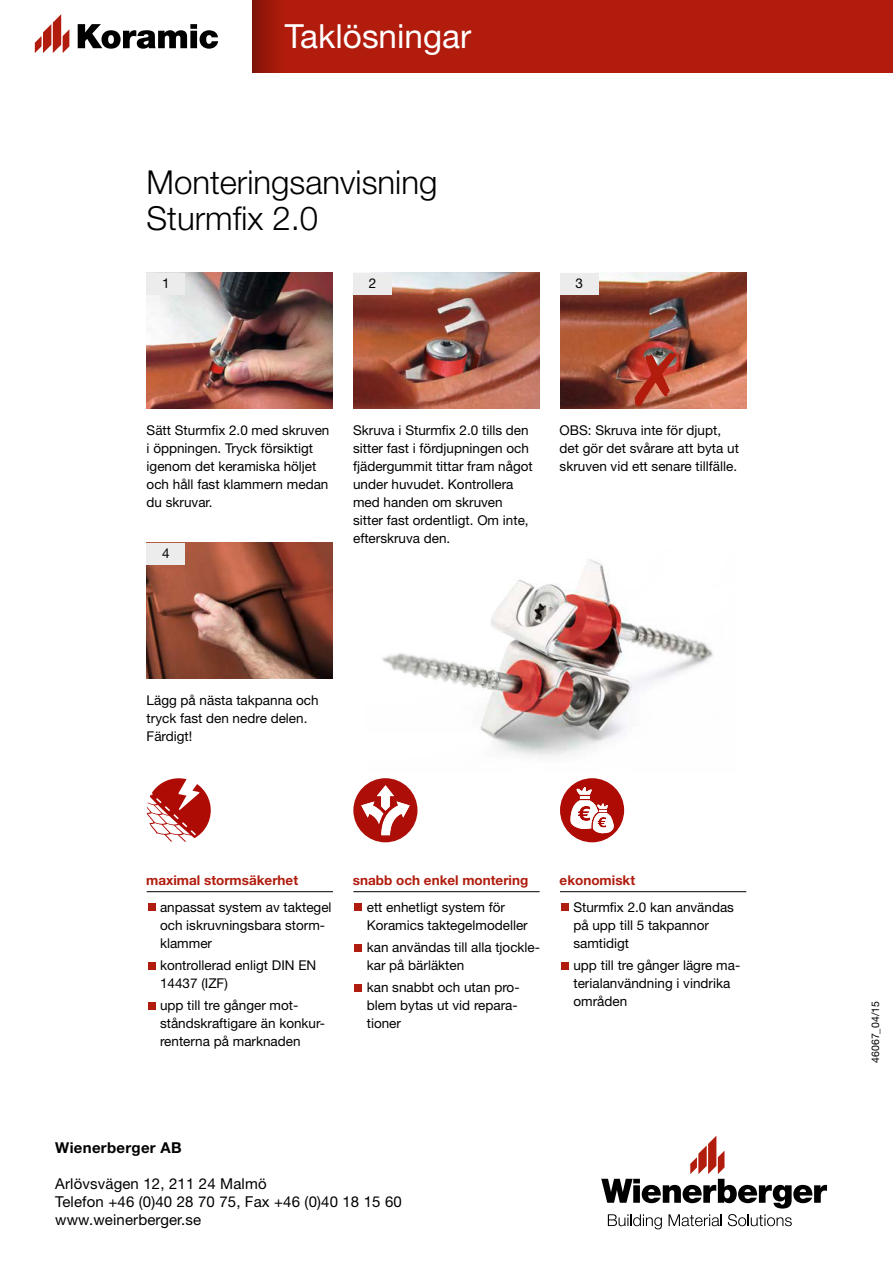
<style>
.page{position:relative;width:893px;height:1263px;background:#fff}
.page>*{position:absolute;margin:0;border:0;box-sizing:border-box;transform-origin:0 0}
.t1{font:33.3px "Helvetica Neue LT Std";color:#fff}
.t2{font:300 33px "Helvetica Neue LT Std";color:#000}
.t3{font:15px/18px "Helvetica Neue LT Std";letter-spacing:.01em;color:#000}
.t4{font:700 15px "Helvetica Neue LT Std";letter-spacing:.02em;color:#000}
.t5{font:13.5px/18px "Helvetica Neue LT Std";color:#000}
.t6{font:700 13.5px "Helvetica Neue LT Std";color:#b01c0d}
.t7{font:13.5px "Helvetica Neue LT Pro";color:#000}
.t8{font:10.5px "Helvetica Neue LT Pro";letter-spacing:.02em;color:#000}
</style>
<div class="page">
<img style="left:382px;top:559px;width:331px;height:198px">
<div style="left:253px;top:0;width:640px;height:72px;background:#b11c0c"></div>
<svg style="left:35px;top:14px;width:34px;height:39px"></svg>
<svg style="left:78px;top:24px;width:140px;height:25px"></svg>
<svg style="left:253px;top:0;width:24px;height:72px"></svg>
<svg style="left:608px;top:1214px;width:54px;height:15px"></svg>
<svg style="left:669px;top:1214px;width:53px;height:12px"></svg>
<svg style="left:728px;top:1214px;width:64px;height:12px"></svg>
<svg style="left:601px;top:1135px;width:226px;height:73px"></svg>
<img style="left:147px;top:273px;width:186px;height:135px">
<img style="left:147px;top:543px;width:186px;height:135px">
<div style="left:147px;top:273px;width:38px;height:21px;background:#ececec"></div>
<div style="left:147px;top:543px;width:38px;height:21px;background:#ececec"></div>
<img style="left:560px;top:273px;width:186px;height:135px">
<div style="left:560px;top:273px;width:38px;height:21px;background:#ececec"></div>
<img style="left:353px;top:273px;width:187px;height:135px">
<div style="left:353px;top:273px;width:39px;height:21px;background:#ececec"></div>
<hr style="left:353px;top:891px;width:187px;height:1px;background:#000">
<svg style="left:353px;top:778px;width:64px;height:64px"></svg>
<hr style="left:147px;top:891px;width:186px;height:1px;background:#000">
<hr style="left:560px;top:891px;width:186px;height:1px;background:#000">
<svg style="left:147px;top:778px;width:64px;height:64px"></svg>
<svg style="left:560px;top:778px;width:64px;height:64px"></svg>
<div style="left:148px;top:903px;width:8px;height:8px;background:#b01c0d"></div>
<div style="left:148px;top:962px;width:8px;height:7px;background:#b01c0d"></div>
<div style="left:148px;top:1002px;width:8px;height:8px;background:#b01c0d"></div>
<div style="left:355px;top:903px;width:7px;height:8px;background:#b01c0d"></div>
<div style="left:355px;top:944px;width:7px;height:7px;background:#b01c0d"></div>
<div style="left:355px;top:984px;width:7px;height:8px;background:#b01c0d"></div>
<div style="left:561px;top:903px;width:8px;height:8px;background:#b01c0d"></div>
<div style="left:561px;top:962px;width:8px;height:7px;background:#b01c0d"></div>
<img style="left:634px;top:352px;width:42px;height:54px">
<p class="t1" style="left:285px;top:16px;width:188px">Taklösningar</p>
<p class="t2" style="left:147px;top:162px;width:292px">Monteringsanvisning</p>
<p class="t2" style="left:147px;top:198px;width:173px">Sturmfix 2.0</p>
<p class="t7" style="left:162px;top:275px;width:9px">1</p>
<p class="t5" style="left:369px;top:274px;width:9px">2</p>
<p class="t7" style="left:575px;top:275px;width:9px">3</p>
<p class="t5" style="left:147px;top:421px;width:184px">Sätt Sturmfix 2.0 med skruven i öppningen. Tryck försiktigt igenom det keramiska höljet och håll fast klammern medan du skruvar.</p>
<p class="t7" style="left:162px;top:545px;width:9px">4</p>
<p class="t5" style="left:353px;top:421px;width:181px">Skruva i Sturmfix 2.0 tills den sitter fast i fördjupningen och fjädergummit tittar fram något under huvudet. Kontrollera med handen om skruven sitter fast ordentligt. Om inte, efterskruva den.</p>
<p class="t5" style="left:560px;top:421px;width:181px">OBS: Skruva inte för djupt, det gör det svårare att byta ut skruven vid ett senare tillfälle.</p>
<p class="t5" style="left:147px;top:691px;width:174px">Lägg på nästa takpanna och tryck fast den nedre delen.<br>Färdigt!</p>
<p class="t6" style="left:146px;top:872px;width:153px">maximal stormsäkerhet</p>
<p class="t6" style="left:353px;top:872px;width:177px">snabb och enkel montering</p>
<p class="t6" style="left:560px;top:872px;width:77px">ekonomiskt</p>
<p class="t5" style="left:160px;top:898px;width:173px">anpassat system av taktegel och iskruvningsbara storm&shy;klammer</p>
<p class="t5" style="left:160px;top:956px;width:158px">kontrollerad enligt DIN EN<br>14437 (IZF)</p>
<p class="t5" style="left:160px;top:996px;width:167px">upp till tre gånger mot&shy;ståndskraftigare än konkur&shy;renterna på marknaden</p>
<p class="t5" style="left:573px;top:898px;width:162px">Sturmfix 2.0 kan användas på upp till 5 takpannor samtidigt</p>
<p class="t5" style="left:573px;top:956px;width:168px">upp till tre gånger lägre ma&shy;terialanvändning i vindrika områden</p>
<p class="t5" style="left:367px;top:898px;width:163px">ett enhetligt system för<br>Koramics taktegelmodeller</p>
<p class="t5" style="left:367px;top:938px;width:175px">kan användas till alla tjockle&shy;kar på bärläkten</p>
<p class="t5" style="left:367px;top:978px;width:154px">kan snabbt och utan pro&shy;blem bytas ut vid repara&shy;tioner</p>
<p class="t4" style="left:55px;top:1138px;width:128px">Wienerberger AB</p>
<p class="t3" style="left:55px;top:1174px;width:348px">Arlövsvägen 12, 211 24 Malmö<br>Telefon +46 (0)40 28 70 75, Fax +46 (0)40 18 15 60 www.weinerberger.se</p>
<p class="t8" style="left:869px;top:1063px;width:63px;rotate:-90deg">46067_04/15</p>
</div>
